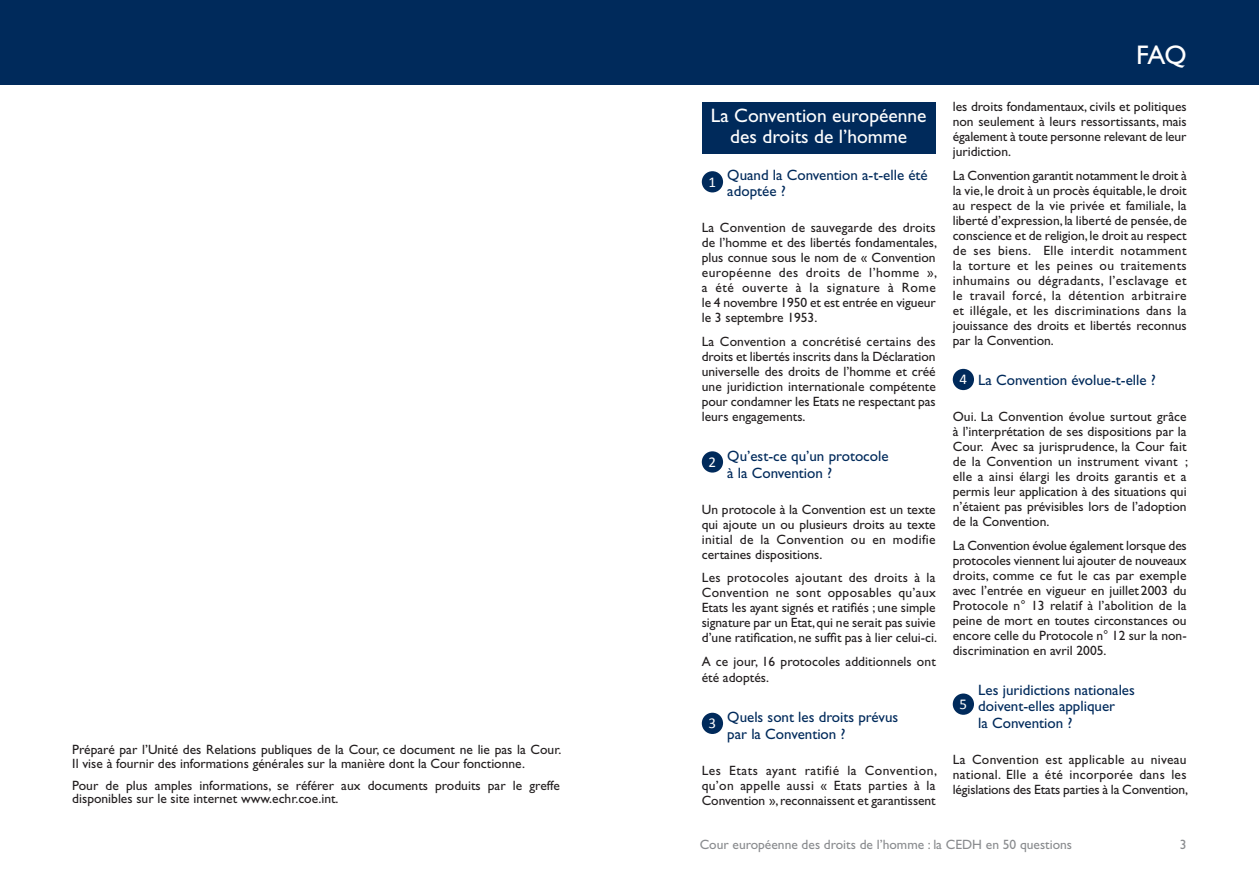
<style>
.page{position:relative;width:1259px;height:893px;background:#fff}
.page>*{position:absolute;margin:0;border:0;box-sizing:border-box;transform-origin:0 0}
.t1{font:27px "Gill Sans Std";color:#fff}
.t2{font:19.5px/21px "Gill Sans Std";color:#fff;text-align:center}
.FAQ_-_Question{font:15px/16.5px "Gill Sans Std";color:#002a5b}
.t3{font:15px "Calibri";color:#fff}
.FAQ_-_Texte{font:13.5px/15px "Gill Sans Std";color:#231f20;text-align:justify}
.Texte_page_1{font:13.5px/13.5px "Gill Sans Std";color:#231f20}
.Textes_bas_de_page_g{font:13.5px "Gill Sans Std";color:#8a8c8f}
</style>
<div class="page">
<div style="left:0;top:0;width:1259px;height:85px;background:#002a5b"></div>
<div style="left:702px;top:102px;width:233px;height:51px;background:#002a5b"></div>
<div style="left:702px;top:171px;width:21px;height:21px;background:#002a5b;border-radius:50%"></div>
<div style="left:702px;top:451px;width:21px;height:22px;background:#002a5b;border-radius:50%"></div>
<div style="left:702px;top:713px;width:21px;height:21px;background:#002a5b;border-radius:50%"></div>
<div style="left:952px;top:369px;width:22px;height:21px;background:#002a5b;border-radius:50%"></div>
<div style="left:952px;top:693px;width:22px;height:22px;background:#002a5b;border-radius:50%"></div>
<p class="Texte_page_1" style="left:72px;top:743px;width:490px">Préparé par l’Unité des Relations publiques de la Cour, ce document ne lie pas la Cour.<br>Il vise à fournir des informations générales sur la manière dont la Cour fonctionne.</p>
<p class="Texte_page_1" style="left:72px;top:779px;width:489px">Pour de plus amples informations, se référer aux documents produits par le greffe disponibles sur le site internet www.echr.coe.int.</p>
<p class="t2" style="left:711px;top:105px;width:217px">La Convention européenne des droits de l’homme</p>
<p class="t3" style="left:708px;top:172px;width:9px">1</p>
<p class="FAQ_-_Question" style="left:727px;top:166px;width:202px">Quand la Convention a-t-elle été adoptée ?</p>
<p class="FAQ_-_Texte" style="left:702px;top:220px;width:237px">La Convention de sauvegarde des droits de l’homme et des libertés fondamentales, plus connue sous le nom de « Convention européenne des droits de l’homme », a été ouverte à la signature à Rome le 4 novembre 1950 et est entrée en vigueur le 3 septembre 1953.</p>
<p class="FAQ_-_Texte" style="left:702px;top:334px;width:235px">La Convention a concrétisé certains des droits et libertés inscrits dans la Déclaration universelle des droits de l’homme et créé une juridiction internationale compétente pour condamner les Etats ne respectant pas leurs engagements.</p>
<p class="t3" style="left:708px;top:452px;width:9px">2</p>
<p class="FAQ_-_Question" style="left:727px;top:448px;width:163px">Qu’est-ce qu’un protocole à la Convention ?</p>
<p class="FAQ_-_Texte" style="left:702px;top:502px;width:235px">Un protocole à la Convention est un texte qui ajoute un ou plusieurs droits au texte initial de la Convention ou en modifie certaines dispositions.</p>
<p class="FAQ_-_Texte" style="left:702px;top:570px;width:237px">Les protocoles ajoutant des droits à la Convention ne sont opposables qu’aux Etats les ayant signés et ratifiés ; une simple signature par un Etat, qui ne serait pas suivie d’une ratification, ne suffit pas à lier celui-ci.</p>
<p class="FAQ_-_Texte" style="left:702px;top:653px;width:235px;line-height:16.5px">A ce jour, 16 protocoles additionnels ont été adoptés.</p>
<p class="t3" style="left:708px;top:713px;width:9px">3</p>
<p class="FAQ_-_Question" style="left:727px;top:709px;width:173px">Quels sont les droits prévus par la Convention ?</p>
<p class="FAQ_-_Texte" style="left:702px;top:763px;width:237px">Les Etats ayant ratifié la Convention, qu’on appelle aussi « Etats parties à la Convention », reconnaissent et garantissent</p>
<h1 class="t1" style="left:1136px;top:40px;width:52px">FAQ</h1>
<p class="FAQ_-_Texte" style="left:952px;top:99px;width:235px">les droits fondamentaux, civils et politiques non seulement à leurs ressortissants, mais également à toute personne relevant de leur juridiction.</p>
<p class="FAQ_-_Texte" style="left:952px;top:168px;width:235px">La Convention garantit notamment le droit à la vie, le droit à un procès équitable, le droit au respect de la vie privée et familiale, la liberté d’expression, la liberté de pensée, de conscience et de religion, le droit au respect de ses biens. Elle interdit notamment la torture et les peines ou traitements inhumains ou dégradants, l’esclavage et le travail forcé, la détention arbitraire et illégale, et les discriminations dans la jouissance des droits et libertés reconnus par la Convention.</p>
<p class="t3" style="left:959px;top:369px;width:9px">4</p>
<p class="FAQ_-_Question" style="left:978px;top:372px;width:179px">La Convention évolue-t-elle ?</p>
<p class="FAQ_-_Texte" style="left:952px;top:409px;width:237px">Oui. La Convention évolue surtout grâce à l’interprétation de ses dispositions par la Cour. Avec sa jurisprudence, la Cour fait de la Convention un instrument vivant ; elle a ainsi élargi les droits garantis et a permis leur application à des situations qui n’étaient pas prévisibles lors de l’adoption de la Convention.</p>
<p class="FAQ_-_Texte" style="left:952px;top:538px;width:235px">La Convention évolue également lorsque des protocoles viennent lui ajouter de nouveaux droits, comme ce fut le cas par exemple avec l’entrée en vigueur en juillet 2003 du Protocole n° 13 relatif à l’abolition de la peine de mort en toutes circonstances ou encore celle du Protocole n° 12 sur la non&shy;discrimination en avril 2005.</p>
<p class="FAQ_-_Question" style="left:978px;top:681px;width:158px">Les juridictions nationales doivent-elles appliquer<br>la Convention ?</p>
<p class="FAQ_-_Texte" style="left:952px;top:752px;width:237px">La Convention est applicable au niveau national. Elle a été incorporée dans les législations des Etats parties à la Convention,</p>
<p class="t3" style="left:959px;top:694px;width:9px">5</p>
<p class="Textes_bas_de_page_g" style="left:699px;top:836px;width:374px">Cour européenne des droits de l’homme : la CEDH en 50 questions</p>
<p class="Textes_bas_de_page_g" style="left:1180px;top:836px;width:8px">3</p>
</div>
